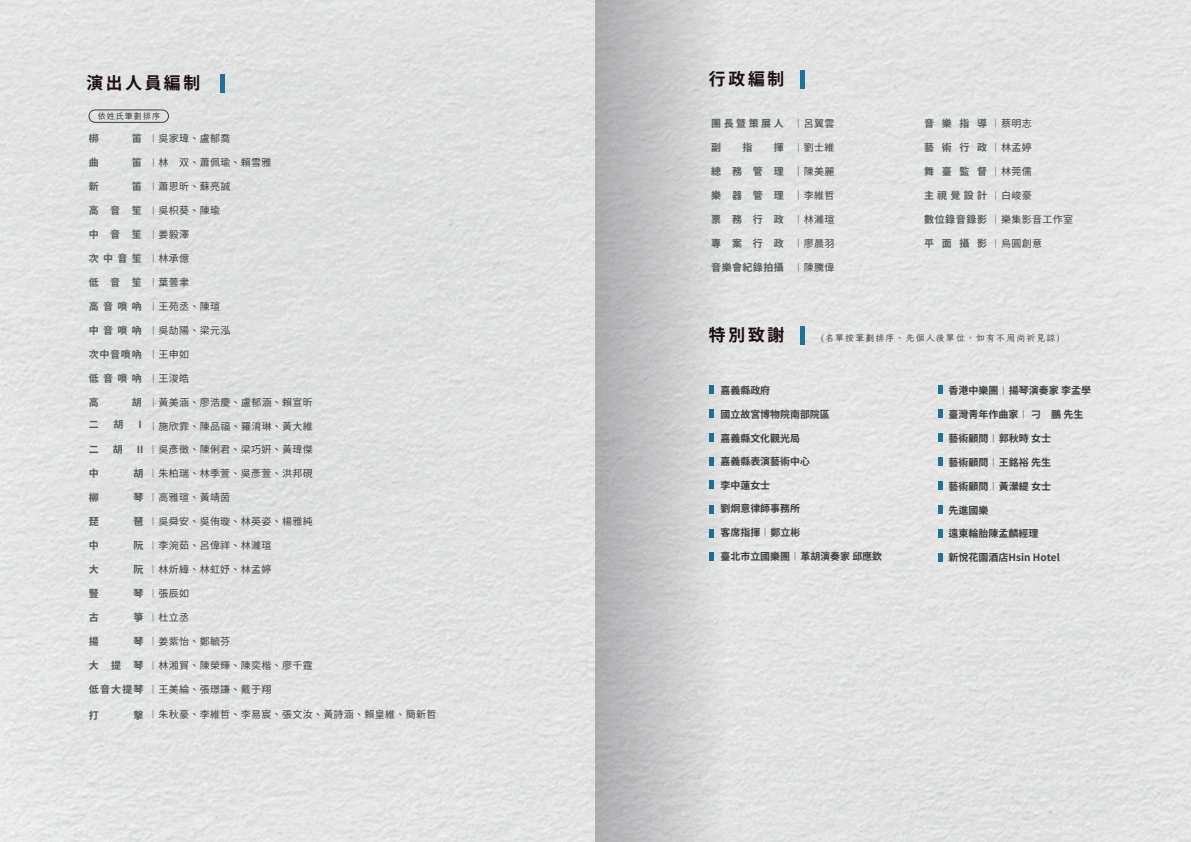
<style>
.page{position:relative;width:1191px;height:842px;background:#e2e3e3}
.page>*{position:absolute;margin:0;border:0;box-sizing:border-box;transform-origin:0 0}
.t1{font:700 16.7px "Koz Go Pr 6 N";letter-spacing:.17em;color:#1b0d12}
.t2{font:10px "Gen Yo Gothic TW Regular TTF";letter-spacing:.03em;color:#3c3d40}
.t3{font:10px "Gen Yo Gothic TW Bold TTF";color:#3c3d40}
.t4{font:10px "Gen Yo Gothic TW Bold TTF";letter-spacing:.43em;color:#595c60}
.t5{font:10px "Gen Yo Gothic TW Bold TTF";letter-spacing:.115em;color:#53565c}
.t6{font:10px "Gen Yo Gothic TW Bold TTF";letter-spacing:.04em;color:#595c60}
.t7{font:8.9px "Iansui 0.93";letter-spacing:.13em;color:#3c3d40}
.t8{font:8px "Gen Yo Gothic TW Regular TTF";letter-spacing:.13em;color:#3c3d40}
.s1{font-family:"Gen Yo Gothic TW Regular TTF";color:#3c3d40}
.s2{font-family:"Gen Yo Gothic TW Bold TTF";color:#595c60}
.s3{font-family:"Gen Yo Gothic TW Regular TTF"}
</style>
<div class="page">
<hr style="left:800px;top:70px;width:4px;height:19px;background:#22709a">
<hr style="left:800px;top:327px;width:4px;height:18px;background:#22709a">
<svg style="left:938px;top:385px;width:4px;height:9px"></svg>
<svg style="left:938px;top:409px;width:4px;height:9px"></svg>
<svg style="left:938px;top:433px;width:4px;height:9px"></svg>
<svg style="left:938px;top:457px;width:4px;height:9px"></svg>
<svg style="left:938px;top:481px;width:4px;height:9px"></svg>
<svg style="left:938px;top:505px;width:4px;height:9px"></svg>
<svg style="left:938px;top:529px;width:4px;height:9px"></svg>
<svg style="left:938px;top:553px;width:4px;height:9px"></svg>
<hr style="left:220px;top:74px;width:4px;height:18px;background:#22709a">
<div style="left:89px;top:110px;width:80px;height:13px;border:1px solid #3c3d40;border-radius:6px"></div>
<div style="left:595px;top:0;width:134px;height:842px;background:linear-gradient(to right,#abacae,#dfe1e2)"></div>
<h1 class="t1" style="left:86px;top:73px;width:115px">演出人員編制</h1>
<p class="t8" style="left:98px;top:111px;width:64px">依姓氏筆劃排序</p>
<p class="t4" style="left:89px;top:133px;width:11px">梆</p>
<p class="t4" style="left:132px;top:133px;width:11px">笛</p>
<p class="t4" style="left:89px;top:157px;width:11px">曲</p>
<p class="t4" style="left:132px;top:157px;width:11px">笛</p>
<p class="t4" style="left:89px;top:181px;width:11px">新</p>
<p class="t4" style="left:132px;top:181px;width:11px">笛</p>
<p class="t4" style="left:89px;top:205px;width:54px">高音笙</p>
<p class="t4" style="left:89px;top:229px;width:54px">中音笙</p>
<p class="t4" style="left:89px;top:253px;width:54px">次中音笙</p>
<p class="t4" style="left:89px;top:277px;width:54px">低音笙</p>
<p class="t4" style="left:89px;top:301px;width:54px">高音嗩吶</p>
<p class="t4" style="left:89px;top:325px;width:54px">中音嗩吶</p>
<p class="t4" style="left:89px;top:349px;width:54px">次中音嗩吶</p>
<p class="t4" style="left:89px;top:373px;width:54px">低音嗩吶</p>
<p class="t4" style="left:89px;top:397px;width:11px">高</p>
<p class="t4" style="left:132px;top:397px;width:11px">胡</p>
<p class="t4" style="left:89px;top:419px;width:11px">二</p>
<p class="t4" style="left:114px;top:419px;width:11px">胡</p>
<p class="t4" style="left:138px;top:419px;width:5px">I</p>
<p class="t5" style="left:89px;top:443px;width:11px">二</p>
<p class="t5" style="left:113px;top:443px;width:11px">胡</p>
<p class="t5" style="left:137px;top:443px;width:8px">II</p>
<p class="t5" style="left:89px;top:467px;width:11px">中</p>
<p class="t5" style="left:134px;top:467px;width:11px">胡</p>
<p class="t5" style="left:89px;top:491px;width:11px">柳</p>
<p class="t5" style="left:134px;top:491px;width:11px">琴</p>
<p class="t5" style="left:89px;top:515px;width:11px">琵</p>
<p class="t5" style="left:134px;top:515px;width:11px">琶</p>
<p class="t5" style="left:89px;top:539px;width:11px">中</p>
<p class="t5" style="left:134px;top:539px;width:11px">阮</p>
<p class="t5" style="left:89px;top:563px;width:11px">大</p>
<p class="t5" style="left:134px;top:563px;width:11px">阮</p>
<p class="t5" style="left:89px;top:587px;width:11px">豎</p>
<p class="t5" style="left:134px;top:587px;width:11px">琴</p>
<p class="t5" style="left:89px;top:611px;width:11px">古</p>
<p class="t5" style="left:134px;top:611px;width:11px">箏</p>
<p class="t5" style="left:89px;top:635px;width:11px">揚</p>
<p class="t5" style="left:134px;top:635px;width:11px">琴</p>
<p class="t5" style="left:89px;top:659px;width:56px">大提琴</p>
<p class="t5" style="left:89px;top:683px;width:56px">低音大提琴</p>
<p class="t5" style="left:89px;top:709px;width:11px">打</p>
<p class="t5" style="left:134px;top:709px;width:11px">擊</p>
<p class="t2" style="left:148px;top:133px;width:84px">︱吳家瑋、盧郁喬</p>
<p class="t2" style="left:148px;top:157px;width:125px">︱林 双、蕭佩瑜、賴雪雅</p>
<p class="t2" style="left:148px;top:181px;width:84px">︱蕭恩昕、蘇亮誠</p>
<p class="t2" style="left:148px;top:205px;width:73px">︱吳枳葵、陳瑜</p>
<p class="t2" style="left:148px;top:229px;width:42px">︱姜毅澤</p>
<p class="t2" style="left:148px;top:253px;width:42px">︱林承億</p>
<p class="t2" style="left:148px;top:277px;width:42px">︱葉蕓聿</p>
<p class="t2" style="left:148px;top:301px;width:73px">︱王苑丞、陳瑄</p>
<p class="t2" style="left:148px;top:325px;width:84px">︱吳劼陽、梁元泓</p>
<p class="t2" style="left:148px;top:349px;width:42px">︱王申如</p>
<p class="t2" style="left:148px;top:373px;width:42px">︱王浚皓</p>
<p class="t2" style="left:148px;top:397px;width:166px">︱黃美涵、廖浩慶、盧郁涵、賴宣昕</p>
<p class="t2" style="left:148px;top:421px;width:166px">︱施欣霏、陳品福、羅淯琳、黃大維</p>
<p class="t2" style="left:148px;top:443px;width:166px">︱吳彥徵、陳俐君、梁巧妍、黃瑋傑</p>
<p class="t2" style="left:148px;top:467px;width:166px">︱朱柏瑞、林季萱、吳彥萱、洪邦硯</p>
<p class="t2" style="left:148px;top:491px;width:84px">︱高雅瑄、黃靖茵</p>
<p class="t2" style="left:148px;top:515px;width:166px">︱吳舜安、吳侑璇、林英姿、楊雅純</p>
<p class="t2" style="left:148px;top:539px;width:125px">︱李涴茹、呂偉祥、林濰瑄</p>
<p class="t2" style="left:148px;top:563px;width:125px">︱林炘緯、林虹妤、林孟婷</p>
<p class="t2" style="left:148px;top:587px;width:42px">︱張辰如</p>
<p class="t2" style="left:148px;top:611px;width:42px">︱杜立丞</p>
<p class="t2" style="left:148px;top:635px;width:84px">︱姜紫怡、鄭毓芬</p>
<p class="t2" style="left:148px;top:659px;width:166px">︱林湘貿、陳榮輝、陳奕楷、廖千霆</p>
<p class="t2" style="left:148px;top:683px;width:125px">︱王美綸、張璟謙、戴于翔</p>
<p class="t2" style="left:148px;top:708px;width:290px">︱朱秋豪、李維哲、李易宸、張文汝、黃詩涵、賴皇維、簡新哲</p>
<h1 class="t1" style="left:709px;top:70px;width:77px">行政編制</h1>
<p class="t4" style="left:711px;top:118px;width:74px">團長暨策展人</p>
<p class="t4" style="left:711px;top:142px;width:11px">副</p>
<p class="t4" style="left:742px;top:142px;width:11px">指</p>
<p class="t4" style="left:773px;top:142px;width:11px">揮</p>
<p class="t4" style="left:711px;top:166px;width:74px">總務管理</p>
<p class="t4" style="left:711px;top:190px;width:74px">樂器管理</p>
<p class="t4" style="left:711px;top:214px;width:74px">票務行政</p>
<p class="t4" style="left:711px;top:238px;width:74px">專案行政</p>
<p class="t6" style="left:711px;top:262px;width:74px">音樂會紀錄拍攝</p>
<p class="t2" style="left:793px;top:118px;width:42px">︱呂翼雲</p>
<p class="t2" style="left:793px;top:142px;width:42px">︱劉士維</p>
<p class="t2" style="left:793px;top:166px;width:42px">｜陳美麗</p>
<p class="t2" style="left:793px;top:190px;width:42px">｜李維哲</p>
<p class="t2" style="left:793px;top:214px;width:42px">︱林濰瑄</p>
<p class="t2" style="left:793px;top:238px;width:42px">︱廖晨羽</p>
<p class="t2" style="left:793px;top:262px;width:42px">︱陳騰偉</p>
<p class="t4" style="left:924px;top:118px;width:109px">音樂指導<span class="s1">︱蔡明志</span></p>
<p class="t4" style="left:924px;top:142px;width:109px">藝術行政<span class="s1">︱林孟婷</span></p>
<p class="t4" style="left:924px;top:166px;width:109px">舞 臺監督<span class="s1">︱林莞儒</span></p>
<p class="t4" style="left:924px;top:190px;width:109px">主視覺設計<span class="s1">︱白峻豪</span></p>
<p class="t2" style="left:924px;top:214px;width:151px"><span class="s2">數位錄音錄影</span> ︱樂集影音工作室</p>
<p class="t2" style="left:924px;top:238px;width:120px"><span class="s2">平 面 攝 影</span> ︱烏圓創意</p>
<h1 class="t1" style="left:709px;top:326px;width:77px">特別致謝</h1>
<p class="t7" style="left:821px;top:332px;width:240px">(名單按筆劃排序、先個人後單位，如有不周尚祈見諒)</p>
<p class="t3" style="left:720px;top:385px;width:51px">嘉義縣政府</p>
<p class="t3" style="left:720px;top:409px;width:111px">國立故宮博物院南部院區</p>
<p class="t3" style="left:720px;top:432px;width:81px">嘉義縣文化觀光局</p>
<p class="t3" style="left:720px;top:456px;width:91px">嘉義縣表演藝術中心</p>
<p class="t3" style="left:720px;top:479px;width:51px">李中蓮女士</p>
<p class="t3" style="left:720px;top:503px;width:81px">劉炯意律師事務所</p>
<p class="t3" style="left:720px;top:527px;width:81px">客席指揮<span class="s3">︱</span>鄭立彬</p>
<p class="t3" style="left:720px;top:551px;width:163px">臺北市立國樂團<span class="s3">︱</span>革胡演奏家 邱應欽</p>
<p class="t3" style="left:948px;top:385px;width:144px">香港中樂團<span class="s3">︱</span>揚琴演奏家 李孟學</p>
<p class="t3" style="left:948px;top:409px;width:136px">臺灣靑年作曲家<span class="s3">︱</span> 刁　鵬 先生</p>
<p class="t3" style="left:948px;top:433px;width:104px">藝術顧問<span class="s3">︱</span>郭秋時 女士</p>
<p class="t3" style="left:948px;top:457px;width:104px">藝術顧問<span class="s3">︱</span>王銘裕 先生</p>
<p class="t3" style="left:948px;top:481px;width:104px">藝術顧問<span class="s3">︱</span>黃瀠緹 女士</p>
<p class="t3" style="left:948px;top:504px;width:41px">先進國樂</p>
<p class="t3" style="left:948px;top:528px;width:91px">遠東輪胎陳孟麟經理</p>
<p class="t3" style="left:948px;top:552px;width:113px">新悅花園酒店Hsin Hotel</p>
</div>
